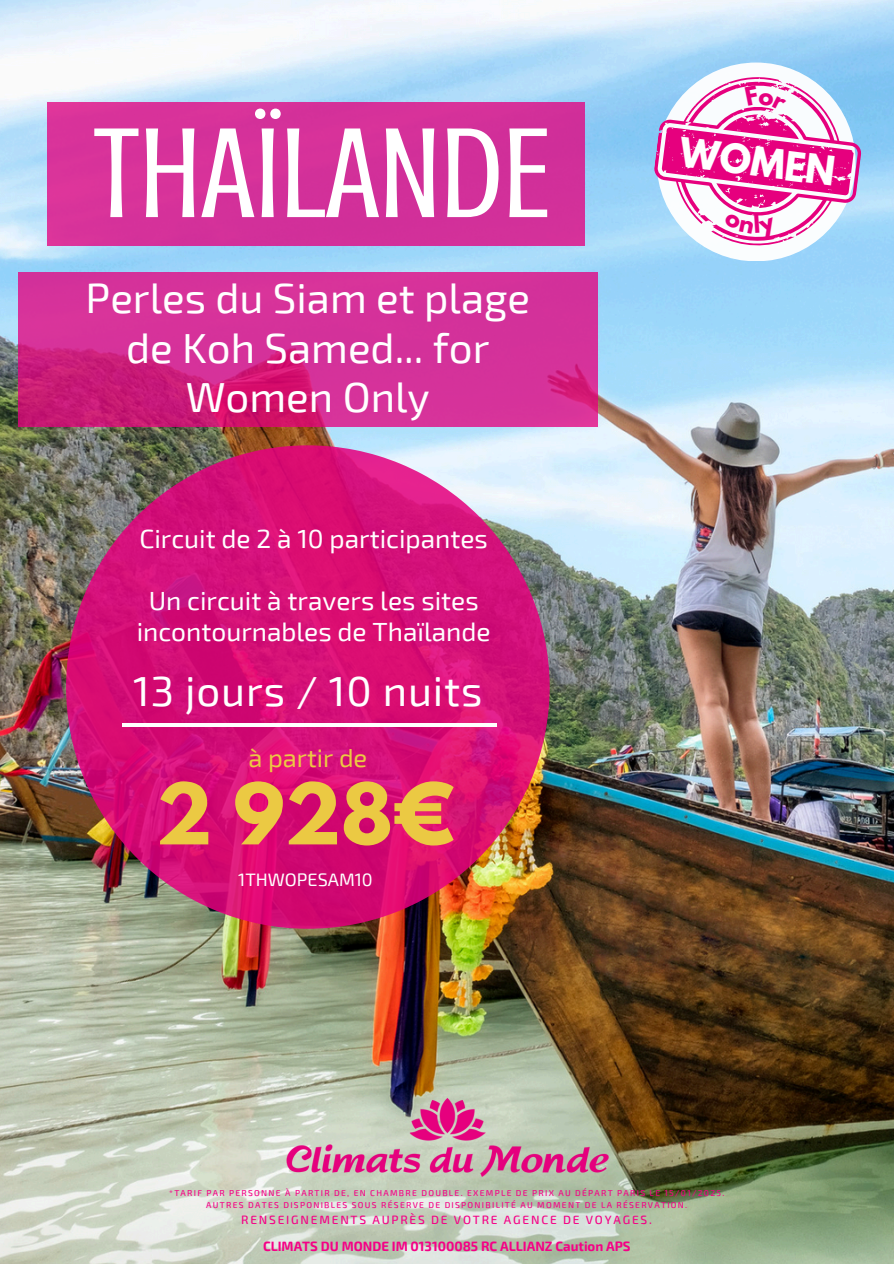
<style>
.page{position:relative;width:894px;height:1264px;background:#fff}
.page>*{position:absolute;margin:0;border:0;box-sizing:border-box;transform-origin:0 0}
.t1{font:132px "Crushed";color:#fff}
.t2{font:700 75px "League Spartan";color:#ebc943}
.t3{font:42px/49.5px "Exo 2";color:#fff;text-align:center}
.t4{font:42px "Exo 2";letter-spacing:.02em;color:#fff}
.t5{font:700 35.85px "League Spartan";color:#fff}
.t6{font:26.25px/31.2px "Exo 2";color:#fff;text-align:center}
.t7{font:25.5px "Exo 2";color:#ebc943}
.t8{font:18px "Exo 2";color:#fff}
.t9{font:700 13.2px "Exo 2";color:#f50086}
.t10{font:500 12px "Exo 2";letter-spacing:.15em;color:#f50086}
.t11{font:500 8.55px "Exo 2";letter-spacing:.15em;color:#f50086}
</style>
<div class="page">
<img style="left:0;top:0;width:893px;height:1263px">
<svg style="left:19px;top:272px;width:578px;height:155px;background:#d32b91"></svg>
<img style="left:66px;top:445px;width:483px;height:483px">
<hr style="left:122px;top:723px;width:374px;height:3px;background:#fff">
<div style="left:47px;top:103px;width:537px;height:142px;background:#d4319a"></div>
<img style="left:263px;top:1085px;width:367px;height:94px">
<svg style="left:645px;top:62px;width:223px;height:198px"></svg>
<h6 class="t1" style="left:93px;top:100px;width:460px">THAÏLANDE</h6>
<h1 class="t3" style="left:85px;top:272px;width:446px">Perles du Siam et plage de Koh Samed... for<br>Women Only</h1>
<p class="t6" style="left:139px;top:522px;width:350px">Circuit de 2 à 10 participantes</p>
<h3 class="t6" style="left:137px;top:584px;width:355px">Un circuit à travers les sites incontournables de Thaïlande</h3>
<p class="t4" style="left:133px;top:664px;width:350px">13 jours / 10 nuits</p>
<h6 class="t7" style="left:248px;top:741px;width:120px">à partir de</h6>
<p class="t2" style="left:156px;top:776px;width:300px">2 928€</p>
<p class="t8" style="left:238px;top:867px;width:136px">1THWOPESAM10</p>
<h4 class="t5" style="left:682px;top:134px;width:157px;rotate:7deg">WOMEN</h4>
<p class="t11" style="left:169px;top:1187px;width:556px">*TARIF PAR PERSONNE À PARTIR DE, EN CHAMBRE DOUBLE. EXEMPLE DE PRIX AU DÉPART PARIS LE 15/01/2025.</p>
<p class="t11" style="left:206px;top:1198px;width:482px">AUTRES DATES DISPONIBLES SOUS RÉSERVE DE DISPONIBILITÉ AU MOMENT DE LA RÉSERVATION.</p>
<p class="t10" style="left:241px;top:1211px;width:412px">RENSEIGNEMENTS AUPRÈS DE VOTRE AGENCE DE VOYAGES.</p>
<p class="t9" style="left:263px;top:1237px;width:369px">CLIMATS DU MONDE IM 013100085 RC ALLIANZ Caution APS</p>
</div>
